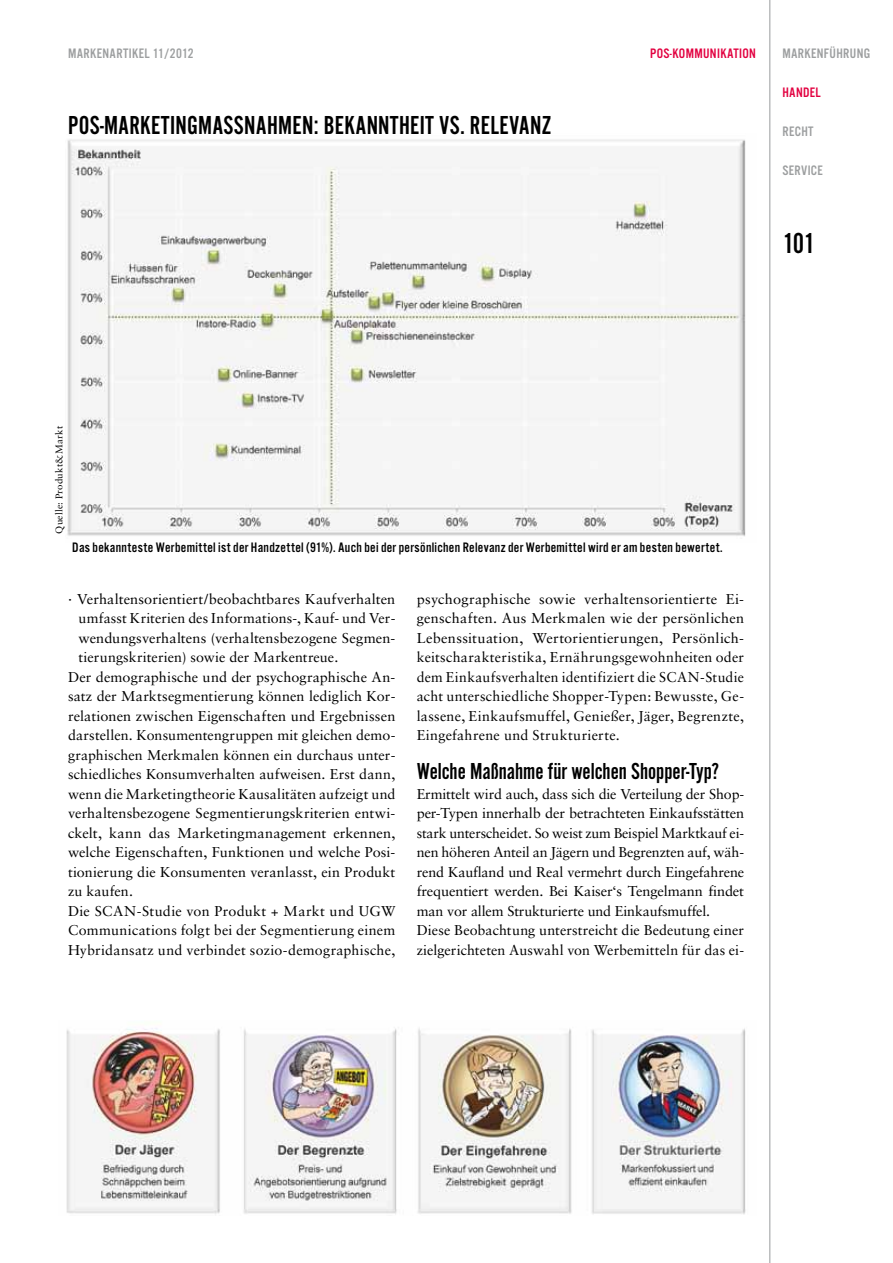
<style>
.page{position:relative;width:893px;height:1263px;background:#fff}
.page>*{position:absolute;margin:0;border:0;box-sizing:border-box;transform-origin:0 0}
.t1{font:30px "Alternate Got No 2 D";color:#000}
.t2{font:27px "Alternate Got No 2 D";letter-spacing:.01em;color:#000}
.t3{font:24px "Alternate Got No 2 D";color:#000}
.t4{font:14.25px/19.5px "Sabon";letter-spacing:.005em;color:#000;text-align:justify}
.t5{font:14.25px "Alternate Got No 3 D";letter-spacing:.02em;color:#000}
.t6{font:14.25px "Alternate Got No 3 D";letter-spacing:.025em;color:#9c9e9f}
.t7{font:14.25px "Alternate Got No 3 D";letter-spacing:.025em;color:#e20040}
.t8{font:9.75px "Sabon";letter-spacing:.025em;color:#000}
</style>
<div class="page">
<img style="left:66px;top:1028px;width:680px;height:186px">
<img style="left:67px;top:139px;width:679px;height:398px">
<hr style="left:769px;top:0;width:1px;height:1263px;background:#bbbdbe">
<p class="t6" style="left:68px;top:46px;width:127px">markenartikel 11/2012</p>
<p class="t7" style="left:650px;top:46px;width:31px">POS-Kommu</p>
<p class="t7" style="left:710px;top:46px;width:47px">nikation</p>
<h2 class="t2" style="left:68px;top:111px;width:483px">POS-MARKETINGMASSNAHMEN: BEKANNTHEIT VS. RELEVANZ</h2>
<p class="t6" style="left:782px;top:46px;width:16px">MARKENF</p>
<p class="t6" style="left:829px;top:46px;width:35px">ÜHRUNG</p>
<p class="t7" style="left:782px;top:85px;width:40px">HANDEL</p>
<p class="t6" style="left:782px;top:124px;width:32px">RECHT</p>
<p class="t6" style="left:782px;top:163px;width:41px">SERVICE</p>
<h1 class="t1" style="left:783px;top:227px;width:34px">101</h1>
<p class="t8" style="left:53px;top:534px;width:109px;rotate:-90deg">Quelle: Produkt&amp;Markt</p>
<p class="t5" style="left:72px;top:540px;width:652px">Das bekannteste Werbemittel ist der Handzettel (91%). Auch bei der persönlichen Relevanz der Werbemittel wird er am besten bewertet.</p>
<p class="t4" style="left:68px;top:589px;width:329px">· Verhaltensorientiert/beobachtbares Kaufverhalten</p>
<p class="t4" style="left:79px;top:608px;width:318px">umfasst Kriterien des Informations-, Kauf- und Ver-</p>
<p class="t4" style="left:79px;top:628px;width:318px">wendungsverhaltens (verhaltensbezogene Segmen-</p>
<p class="t4" style="left:79px;top:647px;width:261px">tierungskriterien) sowie der Markentreue.</p>
<p class="t4" style="left:68px;top:667px;width:329px">Der demographische und der psychographische An-</p>
<p class="t4" style="left:68px;top:686px;width:329px">satz der Marktsegmentierung können lediglich Kor-</p>
<p class="t4" style="left:68px;top:706px;width:329px">relationen zwischen Eigenschaften und Ergebnissen</p>
<p class="t4" style="left:68px;top:725px;width:329px">darstellen. Konsumentengruppen mit gleichen demo-</p>
<p class="t4" style="left:68px;top:745px;width:329px">graphischen Merkmalen können ein durchaus unter-</p>
<p class="t4" style="left:68px;top:764px;width:329px">schiedliches Konsumverhalten aufweisen. Erst dann,</p>
<p class="t4" style="left:68px;top:784px;width:329px">wenn die Marketingtheorie Kausalitäten aufzeigt und</p>
<p class="t4" style="left:68px;top:803px;width:329px">verhaltensbezogene Segmentierungskriterien entwi-</p>
<p class="t4" style="left:68px;top:823px;width:329px">ckelt, kann das Marketingmanagement erkennen,</p>
<p class="t4" style="left:68px;top:842px;width:329px">welche Eigenschaften, Funktionen und welche Posi-</p>
<p class="t4" style="left:68px;top:862px;width:329px">tionierung die Konsumenten veranlasst, ein Produkt</p>
<p class="t4" style="left:68px;top:881px;width:66px">zu kaufen.</p>
<p class="t4" style="left:68px;top:901px;width:329px">Die SCAN-Studie von Produkt + Markt und UGW</p>
<p class="t4" style="left:68px;top:920px;width:329px">Communications folgt bei der Segmentierung einem</p>
<p class="t4" style="left:68px;top:940px;width:329px">Hybridansatz und verbindet sozio-demographische,</p>
<p class="t4" style="left:417px;top:589px;width:329px">psychographische sowie verhaltensorientierte Ei&shy;genschaften. Aus Merkmalen wie der persönlichen Lebenssituation, Wertorientierungen, Persönlich&shy;keitscharakteristika, Ernährungsgewohnheiten oder dem Einkaufsverhalten identifiziert die SCAN-Studie acht unterschiedliche Shopper-Typen: Bewusste, Ge&shy;lassene, Einkaufsmuffel, Genießer, Jäger, Begrenzte, Eingefahrene und Strukturierte.</p>
<h3 class="t3" style="left:417px;top:759px;width:304px">WELCHE MAßNAHME FÜR WELCHEN SHOPPER-TYP?</h3>
<p class="t4" style="left:417px;top:784px;width:329px;text-align:left">Ermittelt wird auch, dass sich die Verteilung der Shop&shy;per-Typen innerhalb der betrachteten Einkaufsstätten stark unterscheidet. So weist zum Beispiel Marktkauf ei&shy;nen höheren Anteil an Jägern und Begrenzten auf, wäh&shy;rend Kaufland und Real vermehrt durch Eingefahrene frequentiert werden. Bei Kaiser‘s Tengelmann findet man vor allem Strukturierte und Einkaufsmuffel.<br>Diese Beobachtung unterstreicht die Bedeutung einer zielgerichteten Auswahl von Werbemitteln für das ei-</p>
</div>
